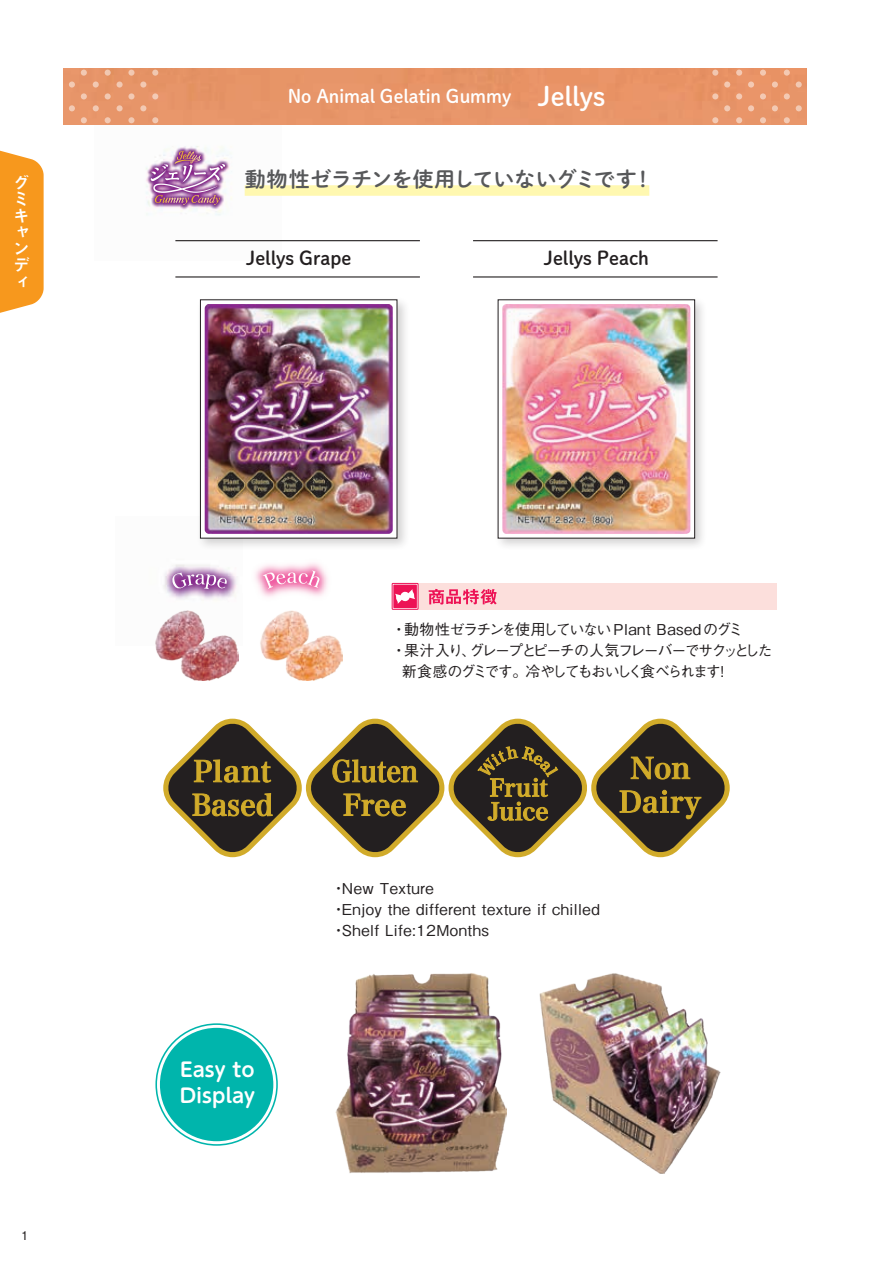
<style>
.page{position:relative;width:893px;height:1263px;background:#fff}
.page>*{position:absolute;margin:0;border:0;box-sizing:border-box;transform-origin:0 0}
.t1{font:21px "Shuei M Go Std B";letter-spacing:-.025em;color:#57585a}
.t2{font:700 19.5px/25.5px "UD Shin M Go Pro De";color:#fff}
.t3{font:18.75px "Shuei M Go Std B";color:#231f20}
.t4{font:18.3px "Shuei M Go Std B";color:#fff}
.t5{font:16.5px/16.5px "Midashi Go Pro MB31";color:#fff}
.t6{font:500 15px/21px "Gothic BBB Pro";letter-spacing:.03em;color:#231f20}
.t7{font:500 15px "Gothic BBB Pro";letter-spacing:-.065em;color:#231f20}
.t8{font:500 15px "Gothic BBB Pro";letter-spacing:-.115em;color:#231f20}
.t9{font:500 15px "Gothic BBB Pro";letter-spacing:-.14em;color:#231f20}
.t10{font:500 12px "Gothic BBB Pro";color:#231f20}
.s1{font-size:26.25px}
</style>
<div class="page">
<img style="left:146px;top:146px;width:135px;height:96px">
<svg style="left:151px;top:151px;width:74px;height:54px"></svg>
<img style="left:163px;top:564px;width:74px;height:36px">
<svg style="left:171px;top:572px;width:56px;height:17px"></svg>
<img style="left:255px;top:563px;width:73px;height:34px">
<svg style="left:263px;top:570px;width:56px;height:19px"></svg>
<img style="left:155px;top:610px;width:83px;height:71px">
<img style="left:260px;top:610px;width:83px;height:71px">
<svg style="left:163px;top:719px;width:567px;height:138px"></svg>
<svg style="left:0;top:150px;width:44px;height:163px;background:#f7a132"></svg>
<div style="left:64px;top:68px;width:743px;height:57px;background:#e79569"></div>
<svg style="left:712px;top:70px;width:6px;height:6px"></svg>
<svg style="left:712px;top:93px;width:6px;height:6px"></svg>
<svg style="left:712px;top:117px;width:6px;height:6px"></svg>
<svg style="left:736px;top:70px;width:6px;height:6px"></svg>
<div style="left:724px;top:81px;width:6px;height:7px;background:#f3c8b1;border-radius:50%"></div>
<svg style="left:736px;top:93px;width:6px;height:6px"></svg>
<svg style="left:724px;top:105px;width:6px;height:6px"></svg>
<svg style="left:736px;top:117px;width:6px;height:6px"></svg>
<svg style="left:760px;top:70px;width:6px;height:6px"></svg>
<div style="left:748px;top:81px;width:6px;height:7px;background:#f4c9b3;border-radius:50%"></div>
<svg style="left:760px;top:93px;width:6px;height:6px"></svg>
<svg style="left:748px;top:105px;width:6px;height:6px"></svg>
<svg style="left:760px;top:117px;width:6px;height:6px"></svg>
<svg style="left:784px;top:70px;width:6px;height:6px"></svg>
<div style="left:772px;top:81px;width:6px;height:7px;background:#f3c8b1;border-radius:50%"></div>
<svg style="left:784px;top:93px;width:6px;height:6px"></svg>
<div style="left:796px;top:81px;width:6px;height:7px;background:#f1c8b2;border-radius:50%"></div>
<svg style="left:772px;top:105px;width:6px;height:6px"></svg>
<svg style="left:784px;top:117px;width:6px;height:6px"></svg>
<svg style="left:796px;top:105px;width:6px;height:6px"></svg>
<svg style="left:152px;top:117px;width:6px;height:6px"></svg>
<svg style="left:152px;top:93px;width:6px;height:6px"></svg>
<svg style="left:152px;top:70px;width:6px;height:6px"></svg>
<div style="left:128px;top:117px;width:7px;height:6px;background:#f2c9b3;border-radius:50%"></div>
<svg style="left:140px;top:105px;width:6px;height:6px"></svg>
<svg style="left:128px;top:93px;width:7px;height:6px"></svg>
<svg style="left:140px;top:81px;width:6px;height:7px"></svg>
<svg style="left:128px;top:70px;width:7px;height:6px"></svg>
<svg style="left:105px;top:117px;width:6px;height:6px"></svg>
<svg style="left:117px;top:105px;width:6px;height:6px"></svg>
<svg style="left:105px;top:93px;width:6px;height:6px"></svg>
<svg style="left:117px;top:81px;width:6px;height:7px"></svg>
<svg style="left:105px;top:70px;width:6px;height:6px"></svg>
<svg style="left:81px;top:117px;width:6px;height:6px"></svg>
<svg style="left:93px;top:105px;width:6px;height:6px"></svg>
<svg style="left:81px;top:93px;width:6px;height:6px"></svg>
<svg style="left:69px;top:105px;width:6px;height:6px"></svg>
<div style="left:93px;top:81px;width:6px;height:7px;background:#f2c9b3;border-radius:50%"></div>
<svg style="left:81px;top:70px;width:6px;height:6px"></svg>
<div style="left:69px;top:81px;width:6px;height:7px;background:#f3cab4;border-radius:50%"></div>
<div style="left:245px;top:185px;width:404px;height:11px;background:#fff8b0"></div>
<hr style="left:175px;top:240px;width:245px;height:1px;background:#231f20">
<hr style="left:175px;top:276px;width:245px;height:2px;background:#231f20">
<hr style="left:473px;top:240px;width:245px;height:1px;background:#231f20">
<hr style="left:473px;top:276px;width:245px;height:2px;background:#231f20">
<div style="left:196px;top:296px;width:214px;height:255px;background:#231f20;opacity:.2"></div>
<div style="left:200px;top:300px;width:197px;height:238px;background:#fff"></div>
<img style="left:205px;top:304px;width:188px;height:230px">
<div style="left:494px;top:296px;width:214px;height:255px;background:#231f20;opacity:.2"></div>
<div style="left:498px;top:300px;width:197px;height:238px;background:#fff"></div>
<img style="left:502px;top:304px;width:188px;height:230px">
<div style="left:414px;top:583px;width:363px;height:26px;background:#fcdfdc"></div>
<svg style="left:429px;top:589px;width:68px;height:15px"></svg>
<div style="left:392px;top:583px;width:26px;height:26px;border:1px solid #ed1255"></div>
<div style="left:393px;top:585px;width:24px;height:23px;background:#ed1255"></div>
<svg style="left:395px;top:589px;width:20px;height:15px"></svg>
<img style="left:335px;top:973px;width:171px;height:200px">
<img style="left:539px;top:973px;width:182px;height:200px">
<div style="left:155px;top:1023px;width:123px;height:123px;border:2px solid #00b5ac;border-radius:50%"></div>
<div style="left:160px;top:1028px;width:113px;height:113px;background:#00b5ac;border-radius:50%"></div>
<p class="t5" style="left:13px;top:172px;width:18px">グミキャンディ</p>
<p class="t10" style="left:21px;top:1226px;width:9px">1</p>
<p class="t4" style="left:288px;top:82px;width:319px">No Animal Gelatin Gummy<span class="s1">　Jellys</span></p>
<h1 class="t1" style="left:245px;top:164px;width:410px">動物性ゼラチンを使用していないグミです！</h1>
<p class="t3" style="left:246px;top:244px;width:107px">Jellys Grape</p>
<p class="t3" style="left:544px;top:244px;width:107px">Jellys Peach</p>
<p class="t7" style="left:391px;top:618px;width:353px">・動物性ゼラチンを使用していない Plant Based のグミ</p>
<p class="t8" style="left:391px;top:639px;width:382px">・果汁入り、グレープとピーチの人気フレーバーでサクッとした</p>
<p class="t9" style="left:402px;top:660px;width:330px">新食感のグミです。冷やしてもおいしく食べられます！</p>
<h2 class="t2" style="left:180px;top:1056px;width:77px">Easy to<br>Display</h2>
<p class="t6" style="left:331px;top:876px;width:270px">・New Texture<br>・Enjoy the different texture if chilled・Shelf Life:12Months</p>
</div>
